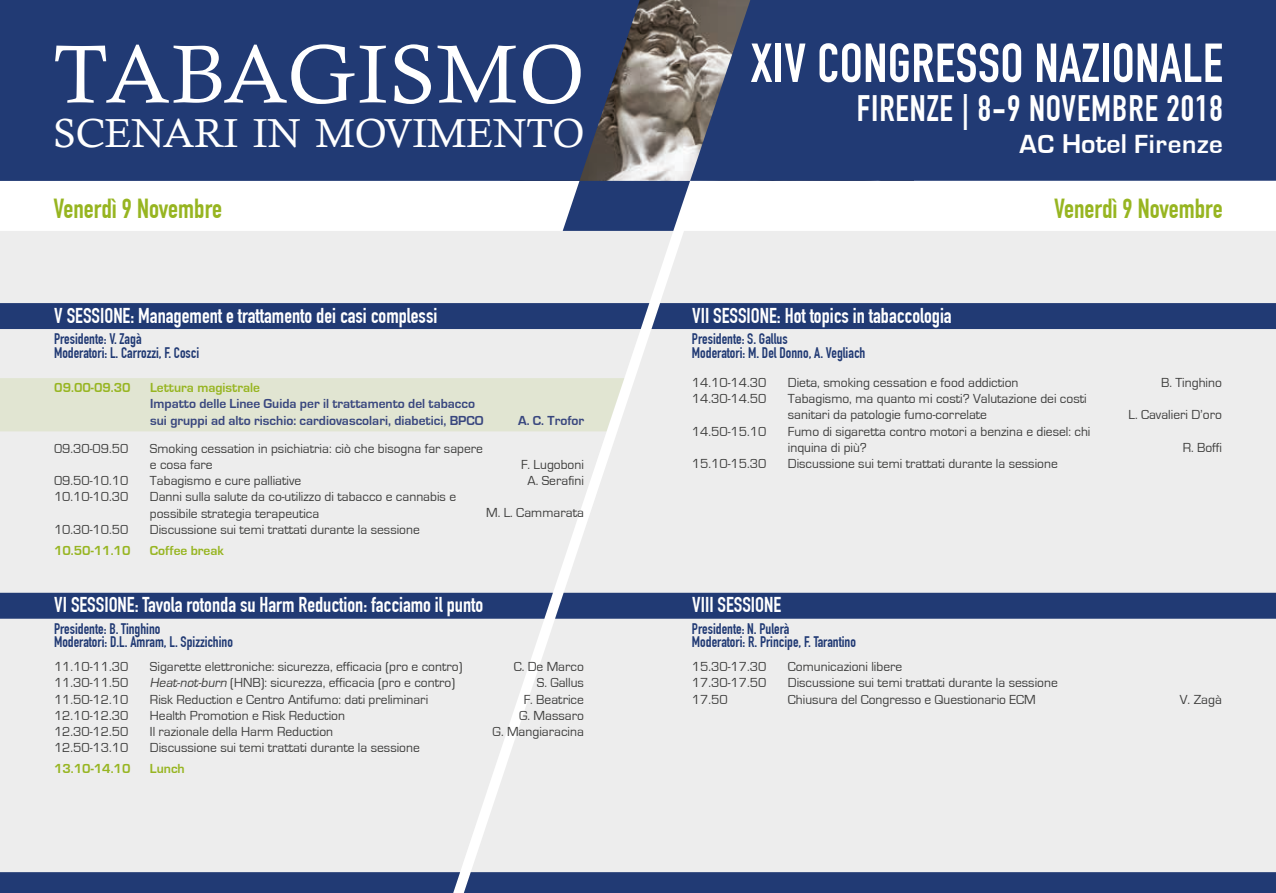
<style>
.page{position:relative;width:1276px;height:893px;background:#fff}
.page>*{position:absolute;margin:0;border:0;box-sizing:border-box;transform-origin:0 0}
.t1{font:82.5px "Calisto";letter-spacing:.025em;color:#fff}
.t2{font:700 54px "DIN Condensed";letter-spacing:.01em;color:#fff}
.t3{font:40.5px "Calisto";color:#fff}
.t4{font:700 36px "DIN Condensed";letter-spacing:.025em;color:#fff}
.t5{font:700 27px "DIN Condensed";color:#97b521}
.t6{font:700 27px "Eurostile";letter-spacing:.025em;color:#fff}
.t7{font:700 21px "DIN Condensed";color:#fff}
.t8{font:700 15px/13.5px "DIN Condensed";color:#213a74}
.t9{font:13.5px/16.2px "Eurostile";color:#3d3d3c}
.t10{font:700 13.5px/16.2px "Eurostile";color:#38467e}
.t11{font:700 13.5px "Eurostile";color:#97b521}
.s1{font-style:italic}
.s2{font-size:28.05px}
</style>
<div class="page">
<div style="left:0;top:231px;width:1276px;height:641px;background:#ededed"></div>
<div style="left:0;top:872px;width:1276px;height:21px;background:#213a74"></div>
<svg style="left:0;top:0;width:1276px;height:181px;background:#2b4174"></svg>
<svg style="left:563px;top:181px;width:127px;height:50px;background:#3e5386"></svg>
<svg style="left:857px;top:94px;width:14px;height:29px"></svg>
<div style="left:872px;top:95px;width:5px;height:27px;border:2px solid #213a74"></div>
<div style="left:879px;top:94px;width:75px;height:29px;background:#213a74"></div>
<div style="left:963px;top:93px;width:4px;height:38px;border:2px solid #213a74"></div>
<svg style="left:977px;top:93px;width:15px;height:30px"></svg>
<div style="left:993px;top:109px;width:12px;height:5px;border:2px solid #213a74"></div>
<div style="left:1006px;top:93px;width:217px;height:62px;background:#213a74"></div>
<div style="left:0;top:593px;width:1276px;height:26px;background:#213a74"></div>
<div style="left:0;top:303px;width:1276px;height:26px;background:#213a74"></div>
<div style="left:0;top:378px;width:624px;height:53px;background:#e1e5d2"></div>
<h1 class="t1" style="left:53px;top:26px;width:532px">TABAGISMO</h1>
<h3 class="t3" style="left:53px;top:110px;width:532px">SCENARI IN MOVIMENTO</h3>
<h3 class="t5" style="left:53px;top:192px;width:170px">Venerdì 9 Novembre</h3>
<h3 class="t7" style="left:54px;top:303px;width:384px">V SESSIONE: Management e trattamento dei casi complessi</h3>
<p class="t8" style="left:54px;top:332px;width:147px">Presidente: V. Zagà<br>Moderatori: L. Carrozzi, F. Cosci</p>
<p class="t11" style="left:54px;top:380px;width:78px">09.00-09.30</p>
<p class="t11" style="left:150px;top:380px;width:111px">Lettura magistrale</p>
<p class="t10" style="left:150px;top:396px;width:335px">Impatto delle Linee Guida per il trattamento del tabacco sui gruppi ad alto rischio: cardiovascolari, diabetici, BPCO</p>
<p class="t10" style="left:518px;top:412px;width:68px">A. C. Trofor</p>
<p class="t9" style="left:54px;top:440px;width:76px">09.30-09.50</p>
<p class="t9" style="left:54px;top:473px;width:76px">09.50-10.10<br>10.10-10.30</p>
<p class="t9" style="left:54px;top:521px;width:76px">10.30-10.50</p>
<p class="t11" style="left:54px;top:543px;width:78px">10.50-11.10</p>
<p class="t9" style="left:150px;top:440px;width:335px">Smoking cessation in psichiatria: ciò che bisogna far sapere e cosa fare<br>Tabagismo e cure palliative<br>Danni sulla salute da co-utilizzo di tabacco e cannabis e possibile strategia terapeutica<br>Discussione sui temi trattati durante la sessione</p>
<p class="t11" style="left:150px;top:543px;width:76px">Coffee break</p>
<p class="t9" style="left:521px;top:456px;width:64px;text-align:center">F. Lugoboni<br>A. Serafini</p>
<p class="t9" style="left:486px;top:505px;width:99px">M. L. Cammarata</p>
<h3 class="t7" style="left:54px;top:593px;width:430px">VI SESSIONE: Tavola rotonda su Harm Reduction: facciamo il punto</h3>
<p class="t8" style="left:54px;top:622px;width:180px">Presidente: B. Tinghino<br>Moderatori: D.L. Amram, L. Spizzichino</p>
<p class="t9" style="left:54px;top:659px;width:76px;text-align:justify">11.10-11.30<br>11.30-11.50<br>11.50-12.10<br>12.10-12.30<br>12.30-12.50<br>12.50-13.10</p>
<p class="t11" style="left:54px;top:761px;width:78px">13.10-14.10</p>
<p class="t9" style="left:150px;top:659px;width:314px">Sigarette elettroniche: sicurezza, efficacia (pro e contro)<br><span class="s1">Heat-not-burn</span> (HNB): sicurezza, efficacia (pro e contro)<br>Risk Reduction e Centro Antifumo: dati preliminari Health Promotion e Risk Reduction<br>Il razionale della Harm Reduction<br>Discussione sui temi trattati durante la sessione</p>
<p class="t11" style="left:150px;top:761px;width:36px">Lunch</p>
<p class="t9" style="left:493px;top:659px;width:93px;text-align:right">C. De Marco<br>S. Gallus<br>F. Beatrice<br>G. Massaro<br>G. Mangiaracina</p>
<h2 class="t2" style="left:751px;top:31px;width:473px">XIV CONGRESSO NAZIONALE</h2>
<h3 class="t4" style="left:857px;top:88px;width:367px">FIRENZE | 8-9 NOVEMBRE 2018</h3>
<h3 class="t6" style="left:1019px;top:129px;width:205px">AC <span class="s2">Hotel</span> Firenze</h3>
<h3 class="t7" style="left:692px;top:303px;width:261px">VII SESSIONE: Hot topics in tabaccologia</h3>
<p class="t8" style="left:692px;top:332px;width:175px">Presidente: S. Gallus<br>Moderatori: M. Del Donno, A. Vegliach</p>
<h3 class="t5" style="left:1054px;top:192px;width:170px">Venerdì 9 Novembre</h3>
<p class="t9" style="left:692px;top:375px;width:76px">14.10-14.30<br>14.30-14.50</p>
<p class="t9" style="left:692px;top:423px;width:76px">14.50-15.10</p>
<p class="t9" style="left:692px;top:456px;width:76px">15.10-15.30</p>
<p class="t9" style="left:788px;top:375px;width:304px">Dieta, smoking cessation e food addiction<br>Tabagismo, ma quanto mi costi? Valutazione dei costi sanitari da patologie fumo-correlate<br>Fumo di sigaretta contro motori a benzina e diesel: chi inquina di più?<br>Discussione sui temi trattati durante la sessione</p>
<p class="t9" style="left:1161px;top:375px;width:62px">B. Tinghino</p>
<p class="t9" style="left:1128px;top:407px;width:95px">L. Cavalieri D’oro</p>
<p class="t9" style="left:1182px;top:440px;width:41px">R. Boffi</p>
<h3 class="t7" style="left:692px;top:593px;width:90px">VIII SESSIONE</h3>
<p class="t8" style="left:692px;top:622px;width:165px">Presidente: N. Pulerà<br>Moderatori: R. Principe, F. Tarantino</p>
<p class="t9" style="left:692px;top:659px;width:76px;text-align:justify">15.30-17.30<br>17.30-17.50<br>17.50</p>
<p class="t9" style="left:788px;top:659px;width:271px">Comunicazioni libere<br>Discussione sui temi trattati durante la sessione<br>Chiusura del Congresso e Questionario ECM</p>
<p class="t9" style="left:1180px;top:691px;width:44px">V. Zagà</p>
</div>
